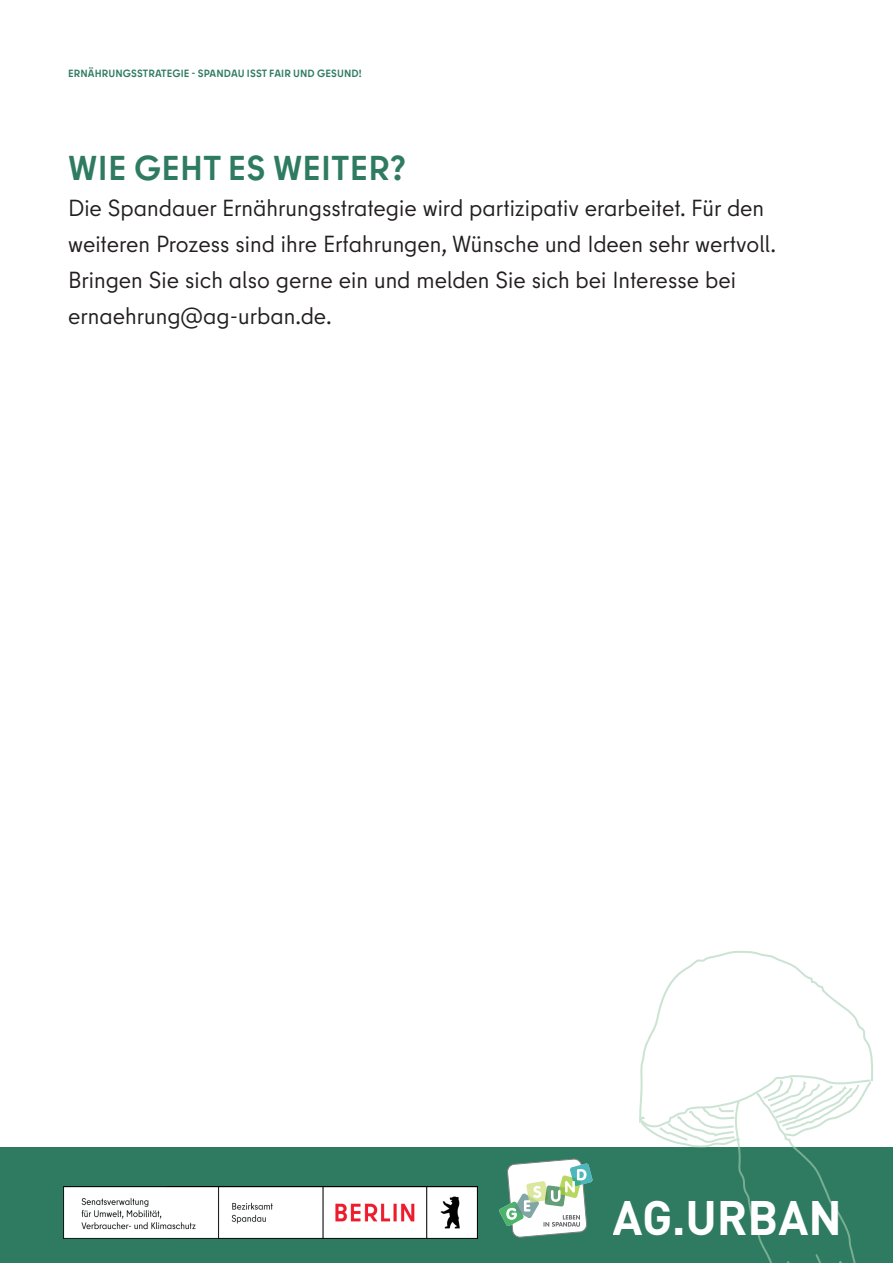
<style>
.page{position:relative;width:893px;height:1263px;background:#fff}
.page>*{position:absolute;margin:0;border:0;box-sizing:border-box;transform-origin:0 0}
.t1{font:700 47.7px "DIN Pro";color:#fff}
.t2{font:700 34.5px "Berlin Type";letter-spacing:.01em;color:#2e7b61}
.t3{font:23.25px/36px "Berlin Type";color:#231f20}
.t4{font:700 10.5px "Berlin Type";letter-spacing:.01em;color:#2e7b61}
</style>
<div class="page">
<div style="left:0;top:1147px;width:893px;height:116px;background:#2e7b61"></div>
<svg style="left:639px;top:951px;width:234px;height:312px"></svg>
<img style="left:64px;top:1186px;width:414px;height:52px">
<svg style="left:499px;top:1158px;width:94px;height:80px"></svg>
<p class="t4" style="left:68px;top:67px;width:295px">ERNÄHRUNGSSTRATEGIE - SPANDAU ISST FAIR UND GESUND!</p>
<h2 class="t2" style="left:68px;top:146px;width:339px">WIE GEHT ES WEITER?</h2>
<p class="t3" style="left:68px;top:190px;width:710px">Die Spandauer Ernährungsstrategie wird partizipativ erarbeitet. Für den weiteren Prozess sind ihre Erfahrungen, Wünsche und Ideen sehr wertvoll.<br>Bringen Sie sich also gerne ein und melden Sie sich bei Interesse bei ernaehrung@ag-urban.de.</p>
<h1 class="t1" style="left:613px;top:1185px;width:231px">AG.URBAN</h1>
</div>
